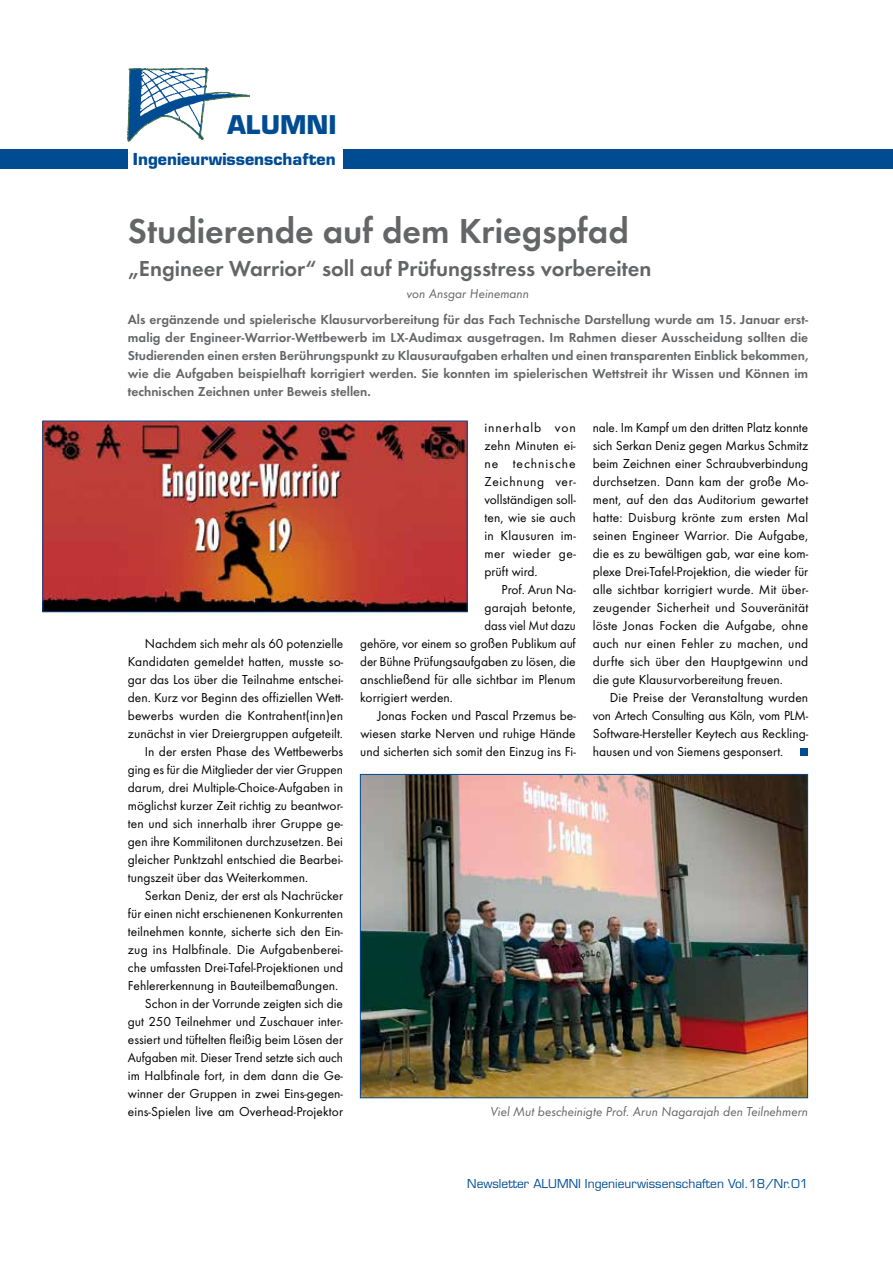
<style>
.page{position:relative;width:893px;height:1263px;background:#fff}
.page>*{position:absolute;margin:0;border:0;box-sizing:border-box;transform-origin:0 0}
.t1{font:36px "Futura T Dem";color:#646567}
.t2{font:700 25.2px "Eurostile";color:#004c93}
.t3{font:22.5px "Futura T Dem";color:#646567}
.t4{font:700 16.05px "Eurostile";color:#004c93}
.t5{font:13.5px/18px "Futura T Boo";color:#000;text-align:justify}
.t6{font:13.5px/18px "Futura T Dem";color:#646567;text-align:justify}
.t7{font:13.5px "Futura T Boo Obl";color:#646567}
.t8{font:13.5px "Futura T Boo";color:#000;scale:.94 1}
.t9{font:12px "Eurostile";color:#004c93}
</style>
<div class="page">
<svg style="left:128px;top:67px;width:122px;height:74px"></svg>
<div style="left:0;top:149px;width:128px;height:20px;background:#004c93"></div>
<div style="left:343px;top:149px;width:550px;height:20px;background:#004c93"></div>
<div style="left:801px;top:748px;width:7px;height:8px;background:#004c93"></div>
<img style="left:362px;top:776px;width:444px;height:320px">
<div style="left:360px;top:774px;width:448px;height:324px;border:1px solid #004c93"></div>
<img style="left:45px;top:423px;width:420px;height:187px">
<div style="left:43px;top:421px;width:424px;height:191px;border:1px solid #004c93"></div>
<h2 class="t2" style="left:227px;top:109px;width:111px">ALUMNI</h2>
<p class="t4" style="left:133px;top:149px;width:204px">Ingenieurwissenschaften</p>
<h1 class="t1" style="left:128px;top:210px;width:502px">Studierende auf dem Kriegspfad</h1>
<h3 class="t3" style="left:128px;top:255px;width:525px">„Engineer Warrior“ soll auf Prüfungsstress vorbereiten</h3>
<p class="t7" style="left:407px;top:286px;width:124px">von Ansgar Heinemann</p>
<p class="t6" style="left:128px;top:310px;width:682px">Als ergänzende und spielerische Klausurvorbereitung für das Fach Technische Darstellung wurde am 15. Januar erst&shy;malig der Engineer-Warrior-Wettbewerb im LX-Audimax ausgetragen. Im Rahmen dieser Ausscheidung sollten die Studierenden einen ersten Berührungspunkt zu Klausuraufgaben erhalten und einen transparenten Einblick bekommen, wie die Aufgaben beispielhaft korrigiert werden. Sie konnten im spielerischen Wettstreit ihr Wissen und Können im technischen Zeichnen unter Beweis stellen.</p>
<p class="t5" style="left:145px;top:635px;width:200px">Nachdem sich mehr als 60 potenzielle</p>
<p class="t5" style="left:128px;top:653px;width:217px">Kandidaten gemeldet hatten, musste so-</p>
<p class="t5" style="left:128px;top:671px;width:217px">gar das Los über die Teilnahme entschei-</p>
<p class="t5" style="left:128px;top:689px;width:217px">den. Kurz vor Beginn des offiziellen Wett-</p>
<p class="t5" style="left:128px;top:707px;width:217px">bewerbs wurden die Kontrahent(inn)en</p>
<p class="t5" style="left:128px;top:725px;width:217px">zunächst in vier Dreiergruppen aufgeteilt.</p>
<p class="t5" style="left:145px;top:743px;width:200px">In der ersten Phase des Wettbewerbs</p>
<p class="t5" style="left:128px;top:761px;width:217px">ging es für die Mitglieder der vier Gruppen</p>
<p class="t5" style="left:128px;top:779px;width:217px">darum, drei Multiple-Choice-Aufgaben in</p>
<p class="t5" style="left:128px;top:797px;width:217px">möglichst kurzer Zeit richtig zu beantwor-</p>
<p class="t5" style="left:128px;top:815px;width:217px">ten und sich innerhalb ihrer Gruppe ge-</p>
<p class="t5" style="left:128px;top:833px;width:217px">gen ihre Kommilitonen durchzusetzen. Bei</p>
<p class="t5" style="left:128px;top:851px;width:217px">gleicher Punktzahl entschied die Bearbei-</p>
<p class="t5" style="left:128px;top:869px;width:182px">tungszeit über das Weiterkommen.</p>
<p class="t5" style="left:145px;top:887px;width:200px">Serkan Deniz, der erst als Nachrücker</p>
<p class="t5" style="left:128px;top:905px;width:217px">für einen nicht erschienenen Konkurrenten</p>
<p class="t5" style="left:128px;top:923px;width:217px">teilnehmen konnte, sicherte sich den Ein-</p>
<p class="t5" style="left:128px;top:941px;width:217px">zug ins Halbfinale. Die Aufgabenberei-</p>
<p class="t5" style="left:128px;top:959px;width:217px">che umfassten Drei-Tafel-Projektionen und</p>
<p class="t5" style="left:128px;top:977px;width:212px">Fehlererkennung in Bauteilbemaßungen.</p>
<p class="t5" style="left:145px;top:995px;width:200px">Schon in der Vorrunde zeigten sich die</p>
<p class="t5" style="left:128px;top:1013px;width:217px">gut 250 Teilnehmer und Zuschauer inter-</p>
<p class="t5" style="left:128px;top:1031px;width:217px">essiert und tüftelten fleißig beim Lösen der</p>
<p class="t5" style="left:128px;top:1049px;width:217px">Aufgaben mit. Dieser Trend setzte sich auch</p>
<p class="t5" style="left:128px;top:1067px;width:217px">im Halbfinale fort, in dem dann die Ge-</p>
<p class="t5" style="left:128px;top:1085px;width:217px">winner der Gruppen in zwei Eins-gegen-</p>
<p class="t5" style="left:128px;top:1103px;width:217px">eins-Spielen live am Overhead-Projektor</p>
<p class="t5" style="left:484px;top:419px;width:93px">innerhalb von zehn Minuten ei&shy;ne technische Zeichnung ver&shy;vollständigen soll&shy;ten, wie sie auch in Klausuren im&shy;mer wieder ge&shy;prüft wird.</p>
<p class="t5" style="left:501px;top:581px;width:76px">Prof. Arun Na-</p>
<p class="t5" style="left:484px;top:599px;width:93px">garajah betonte,</p>
<p class="t8" style="left:484px;top:618px;width:99px">dass viel Mut dazu</p>
<p class="t5" style="left:360px;top:635px;width:217px">gehöre, vor einem so großen Publikum auf</p>
<p class="t5" style="left:360px;top:653px;width:217px">der Bühne Prüfungsaufgaben zu lösen, die</p>
<p class="t5" style="left:360px;top:671px;width:217px">anschließend für alle sichtbar im Plenum</p>
<p class="t5" style="left:360px;top:689px;width:94px">korrigiert werden.</p>
<p class="t5" style="left:377px;top:707px;width:200px">Jonas Focken und Pascal Przemus be-</p>
<p class="t5" style="left:360px;top:725px;width:217px">wiesen starke Nerven und ruhige Hände</p>
<p class="t5" style="left:360px;top:743px;width:217px">und sicherten sich somit den Einzug ins Fi-</p>
<p class="t5" style="left:593px;top:419px;width:217px">nale. Im Kampf um den dritten Platz konnte sich Serkan Deniz gegen Markus Schmitz beim Zeichnen einer Schraubverbindung durchsetzen. Dann kam der große Mo&shy;ment, auf den das Auditorium gewartet hatte: Duisburg krönte zum ersten Mal seinen Engineer Warrior. Die Aufgabe, die es zu bewältigen gab, war eine kom&shy;plexe Drei-Tafel-Projektion, die wieder für alle sichtbar korrigiert wurde. Mit über&shy;zeugender -Sicherheit und Souveränität löste Jonas Focken die Aufgabe, ohne auch nur einen Fehler zu machen, und durfte sich über den Hauptgewinn und die gute Klausurvorbereitung freuen.</p>
<p class="t5" style="left:593px;top:689px;width:217px;text-indent:17px">Die Preise der Veranstaltung wurden von Artech Consulting aus Köln, vom PLM-Software-Hersteller Keytech aus Reckling&shy;hausen und von Siemens gesponsert.</p>
<p class="t7" style="left:490px;top:1104px;width:319px">Viel Mut bescheinigte Prof. Arun Nagarajah den Teilnehmern</p>
<p class="t9" style="left:467px;top:1176px;width:342px">Newsletter ALUMNI Ingenieurwissenschaften Vol.18/Nr.01</p>
</div>
